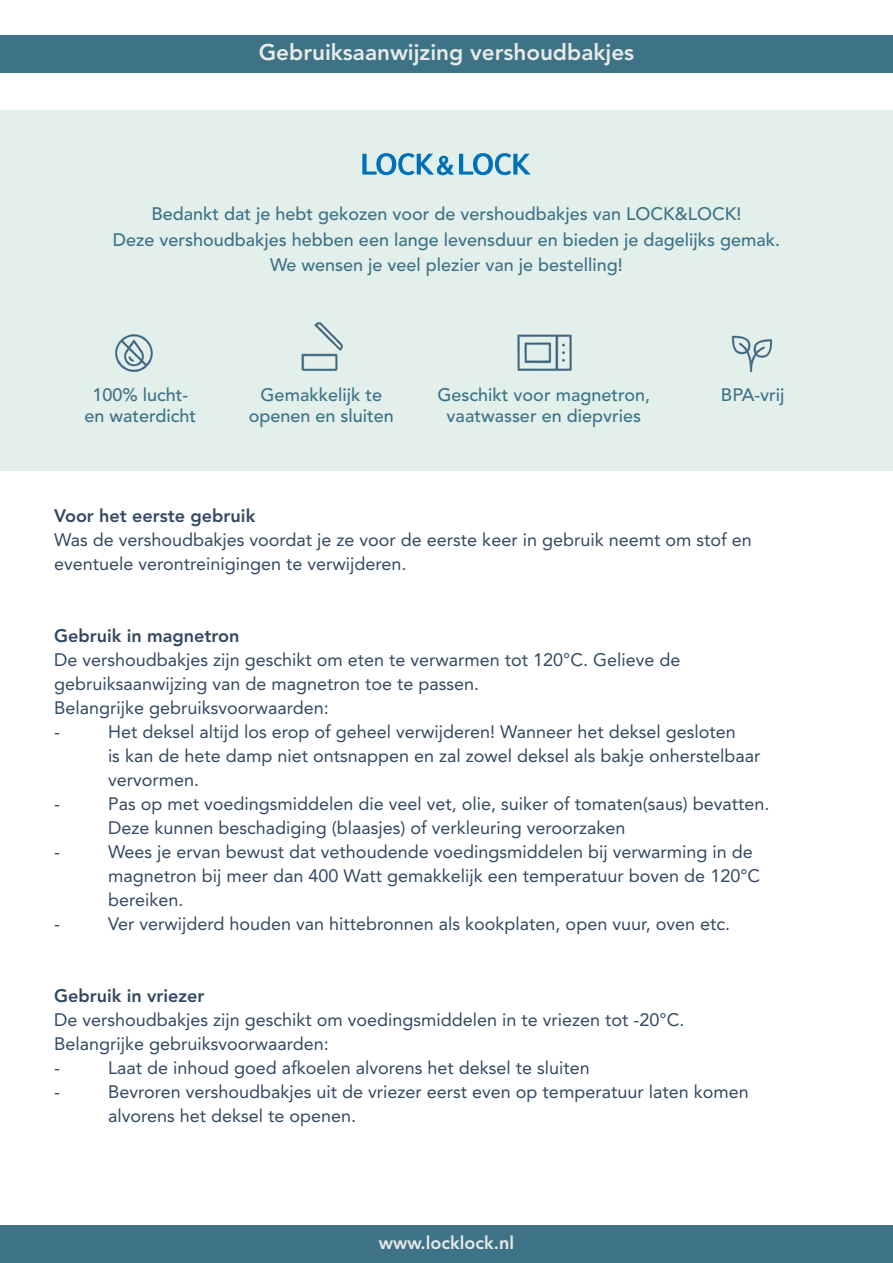
<style>
.page{position:relative;width:893px;height:1263px;background:#fff}
.page>*{position:absolute;margin:0;border:0;box-sizing:border-box;transform-origin:0 0}
.t1{font:800 22.5px "Avenir LT";color:#e8ebe8}
.t2{font:18px/24px "Avenir LT";color:#334963}
.t3{font:500 18px/21.6px "Avenir LT";color:#3d7287;text-align:center}
.t4{font:800 18px "Avenir LT";color:#334963}
.t5{font:800 18px "Avenir LT";color:#e8ebe8}
</style>
<div class="page">
<div style="left:0;top:110px;width:893px;height:360px;background:#e2efeb"></div>
<svg style="left:362px;top:153px;width:169px;height:22px"></svg>
<div style="left:0;top:1225px;width:893px;height:38px;background:#3d7287"></div>
<img style="left:115px;top:334px;width:38px;height:38px">
<img style="left:301px;top:322px;width:42px;height:49px">
<img style="left:517px;top:334px;width:55px;height:37px">
<img style="left:731px;top:335px;width:42px;height:38px">
<div style="left:0;top:35px;width:893px;height:38px;background:#3d7287"></div>
<p class="t1" style="left:259px;top:39px;width:377px">Gebruiksaanwijzing vershoudbakjes</p>
<p class="t3" style="left:151px;top:204px;width:592px">Bedankt dat je hebt gekozen voor de vershoudbakjes van LOCK&amp;LOCK!</p>
<p class="t3" style="left:113px;top:227px;width:669px;line-height:25.5px">Deze vershoudbakjes hebben een lange levensduur en bieden je dagelijks gemak.<br>We wensen je veel plezier van je bestelling!</p>
<p class="t3" style="left:84px;top:384px;width:113px">100% lucht&shy;en waterdicht</p>
<p class="t3" style="left:249px;top:384px;width:147px">Gemakkelijk te openen en sluiten</p>
<p class="t3" style="left:438px;top:384px;width:214px">Geschikt voor magnetron, vaatwasser en diepvries</p>
<p class="t3" style="left:721px;top:384px;width:65px">BPA-vrij</p>
<p class="t4" style="left:54px;top:505px;width:203px">Voor het eerste gebruik</p>
<p class="t2" style="left:54px;top:528px;width:699px">Was de vershoudbakjes voordat je ze voor de eerste keer in gebruik neemt om stof en</p>
<p class="t2" style="left:54px;top:552px;width:354px">eventuele verontreinigingen te verwijderen.</p>
<p class="t4" style="left:54px;top:625px;width:187px">Gebruik in magnetron</p>
<p class="t2" style="left:54px;top:648px;width:628px">De vershoudbakjes zijn geschikt om eten te verwarmen tot 120°C. Gelieve de gebruiksaanwijzing van de magnetron toe te passen.</p>
<p class="t2" style="left:54px;top:696px;width:276px">Belangrijke gebruiksvoorwaarden:</p>
<p class="t2" style="left:54px;top:720px;width:7px">-</p>
<p class="t2" style="left:108px;top:720px;width:654px">Het deksel altijd los erop of geheel verwijderen! Wanneer het deksel gesloten<br>is kan de hete damp niet ontsnappen en zal zowel deksel als bakje onherstelbaar vervormen.</p>
<p class="t2" style="left:54px;top:792px;width:7px">-</p>
<p class="t2" style="left:108px;top:792px;width:663px">Pas op met voedingsmiddelen die veel vet, olie, suiker of tomaten(saus) bevatten.</p>
<p class="t2" style="left:108px;top:816px;width:519px">Deze kunnen beschadiging (blaasjes) of verkleuring veroorzaken</p>
<p class="t2" style="left:54px;top:840px;width:7px">-</p>
<p class="t2" style="left:108px;top:840px;width:646px">Wees je ervan bewust dat vethoudende voedingsmiddelen bij verwarming in de</p>
<p class="t2" style="left:108px;top:864px;width:654px">magnetron bij meer dan 400 Watt gemakkelijk een temperatuur boven de 120°C</p>
<p class="t2" style="left:108px;top:888px;width:77px">bereiken.</p>
<p class="t2" style="left:54px;top:912px;width:7px">-</p>
<p class="t2" style="left:108px;top:912px;width:624px">Ver verwijderd houden van hittebronnen als kookplaten, open vuur, oven etc.</p>
<p class="t4" style="left:54px;top:985px;width:152px">Gebruik in vriezer</p>
<p class="t2" style="left:54px;top:1008px;width:632px">De vershoudbakjes zijn geschikt om voedingsmiddelen in te vriezen tot -20°C.</p>
<p class="t2" style="left:54px;top:1032px;width:276px">Belangrijke gebruiksvoorwaarden:</p>
<p class="t2" style="left:54px;top:1056px;width:7px">-</p>
<p class="t2" style="left:108px;top:1056px;width:483px">Laat de inhoud goed afkoelen alvorens het deksel te sluiten</p>
<p class="t2" style="left:54px;top:1080px;width:7px">-</p>
<p class="t2" style="left:108px;top:1080px;width:642px">Bevroren vershoudbakjes uit de vriezer eerst even op temperatuur laten komen</p>
<p class="t2" style="left:108px;top:1104px;width:250px">alvorens het deksel te openen.</p>
<p class="t5" style="left:379px;top:1232px;width:137px">www.locklock.nl</p>
</div>
